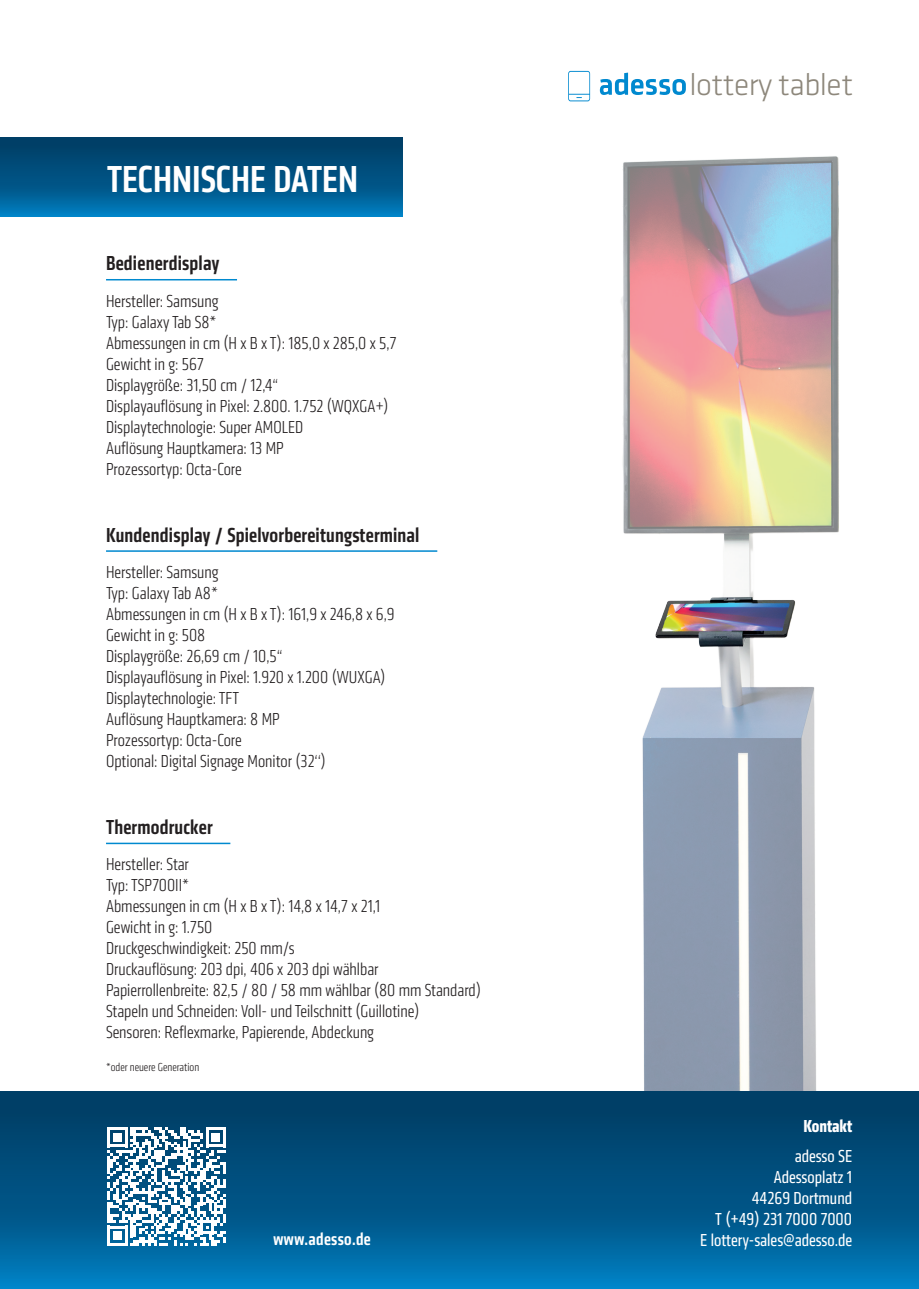
<style>
.page{position:relative;width:919px;height:1289px;background:#fff}
.page>*{position:absolute;margin:0;border:0;box-sizing:border-box;transform-origin:0 0}
.t1{font:500 39px "Klavika Condensed";color:#fff}
.t2{font:300 31.8px "Klavika";letter-spacing:-.015em;color:#8d877b}
.Absatzformat_1{font:500 21px "Klavika Condensed";letter-spacing:.01em;color:#231f20}
.Flietext_technische_Daten{font:300 18px "Klavika Condensed";color:#231f20}
._06_Copy{font:18px "Klavika Condensed";color:#fff}
.t3{font:500 18px "Klavika Condensed";letter-spacing:.02em;color:#fff}
._06_Copy-2{font:700 18px "Klavika Condensed";color:#fff}
.Flietext_technische_Daten-2{font:300 12px "Klavika Condensed";color:#231f20}
.s1{color:#fff}
</style>
<div class="page">
<img style="left:621px;top:156px;width:218px;height:935px">
<img style="left:638px;top:568px;width:178px;height:96px">
<svg style="left:0;top:137px;width:402px;height:80px;background:#005688"></svg>
<hr style="left:106px;top:279px;width:131px;height:1px;background:#0089cf">
<hr style="left:106px;top:550px;width:331px;height:2px;background:#0089cf">
<hr style="left:106px;top:842px;width:124px;height:2px;background:#0089cf">
<svg style="left:0;top:1091px;width:918px;height:197px;background:#005688"></svg>
<svg style="left:107px;top:1127px;width:119px;height:118px"></svg>
<svg style="left:600px;top:73px;width:85px;height:22px"></svg>
<svg style="left:568px;top:71px;width:22px;height:30px"></svg>
<p class="t1" style="left:107px;top:154px;width:252px">TECHNISCHE DATEN</p>
<p class="Absatzformat_1" style="left:106px;top:250px;width:133px">Bedienerdisplay<span class="s1">bb</span></p>
<p class="Flietext_technische_Daten" style="left:106px;top:291px;width:114px">Hersteller: Samsung</p>
<p class="Flietext_technische_Daten" style="left:106px;top:312px;width:112px">Typ: Galaxy Tab S8*</p>
<p class="Flietext_technische_Daten" style="left:106px;top:333px;width:292px">Abmessungen in cm (H x B x T): 185,0 x 285,0 x 5,7</p>
<p class="Flietext_technische_Daten" style="left:106px;top:354px;width:99px">Gewicht in g: 567</p>
<p class="Flietext_technische_Daten" style="left:106px;top:375px;width:174px">Displaygröße: 31,50 cm / 12,4“</p>
<p class="Flietext_technische_Daten" style="left:106px;top:396px;width:284px">Displayauflösung in Pixel: 2.800. 1.752 (WQXGA+)</p>
<p class="Flietext_technische_Daten" style="left:106px;top:417px;width:199px">Displaytechnologie: Super AMOLED</p>
<p class="Flietext_technische_Daten" style="left:106px;top:438px;width:179px">Auflösung Hauptkamera: 13 MP</p>
<p class="Flietext_technische_Daten" style="left:106px;top:459px;width:137px">Prozessortyp: Octa-Core</p>
<p class="Absatzformat_1" style="left:106px;top:521px;width:333px">Kundendisplay / Spielvorbereitungsterminal<span class="s1">bb</span></p>
<p class="Flietext_technische_Daten" style="left:106px;top:562px;width:114px">Hersteller: Samsung</p>
<p class="Flietext_technische_Daten" style="left:106px;top:583px;width:113px">Typ: Galaxy Tab A8*</p>
<p class="Flietext_technische_Daten" style="left:106px;top:604px;width:290px">Abmessungen in cm (H x B x T): 161,9 x 246,8 x 6,9</p>
<p class="Flietext_technische_Daten" style="left:106px;top:625px;width:101px">Gewicht in g: 508</p>
<p class="Flietext_technische_Daten" style="left:106px;top:646px;width:178px">Displaygröße: 26,69 cm / 10,5“</p>
<p class="Flietext_technische_Daten" style="left:106px;top:667px;width:281px">Displayauflösung in Pixel: 1.920 x 1.200 (WUXGA)</p>
<p class="Flietext_technische_Daten" style="left:106px;top:688px;width:135px">Displaytechnologie: TFT</p>
<p class="Flietext_technische_Daten" style="left:106px;top:709px;width:175px">Auflösung Hauptkamera: 8 MP</p>
<p class="Flietext_technische_Daten" style="left:106px;top:730px;width:137px">Prozessortyp: Octa-Core</p>
<p class="Flietext_technische_Daten" style="left:106px;top:751px;width:221px">Optional: Digital Signage Monitor (32‘‘)</p>
<p class="Absatzformat_1" style="left:106px;top:814px;width:126px">Thermodrucker<span class="s1">bb</span></p>
<p class="Flietext_technische_Daten" style="left:106px;top:854px;width:84px">Hersteller: Star</p>
<p class="Flietext_technische_Daten" style="left:106px;top:875px;width:85px">Typ: TSP700II*</p>
<p class="Flietext_technische_Daten" style="left:106px;top:896px;width:276px">Abmessungen in cm (H x B x T): 14,8 x 14,7 x 21,1</p>
<p class="Flietext_technische_Daten" style="left:106px;top:917px;width:108px">Gewicht in g: 1.750</p>
<p class="Flietext_technische_Daten" style="left:106px;top:938px;width:190px">Druckgeschwindigkeit: 250 mm/s</p>
<p class="Flietext_technische_Daten" style="left:106px;top:959px;width:274px">Druckauflösung: 203 dpi, 406 x 203 dpi wählbar</p>
<p class="Flietext_technische_Daten" style="left:106px;top:980px;width:376px">Papierrollenbreite: 82,5 / 80 / 58 mm wählbar (80 mm Standard)</p>
<p class="Flietext_technische_Daten" style="left:106px;top:1001px;width:315px">Stapeln und Schneiden: Voll- und Teilschnitt (Guillotine)</p>
<p class="Flietext_technische_Daten" style="left:106px;top:1022px;width:269px">Sensoren: Reflexmarke, Papierende, Abdeckung</p>
<p class="Flietext_technische_Daten-2" style="left:106px;top:1060px;width:95px">*oder neuere Generation</p>
<p class="t3" style="left:273px;top:1227px;width:99px">www.adesso.de</p>
<p class="t2" style="left:689px;top:67px;width:165px">lottery tablet</p>
<p class="_06_Copy-2" style="left:803px;top:1114px;width:50px">Kontakt</p>
<p class="_06_Copy" style="left:794px;top:1145px;width:59px">adesso SE</p>
<p class="_06_Copy" style="left:773px;top:1166px;width:80px">Adessoplatz 1</p>
<p class="_06_Copy" style="left:751px;top:1187px;width:102px">44269 Dortmund</p>
<p class="_06_Copy" style="left:715px;top:1208px;width:138px">T (+49) 231 7000 7000</p>
<p class="_06_Copy" style="left:700px;top:1229px;width:153px">E lottery-sales@adesso.de</p>
</div>
